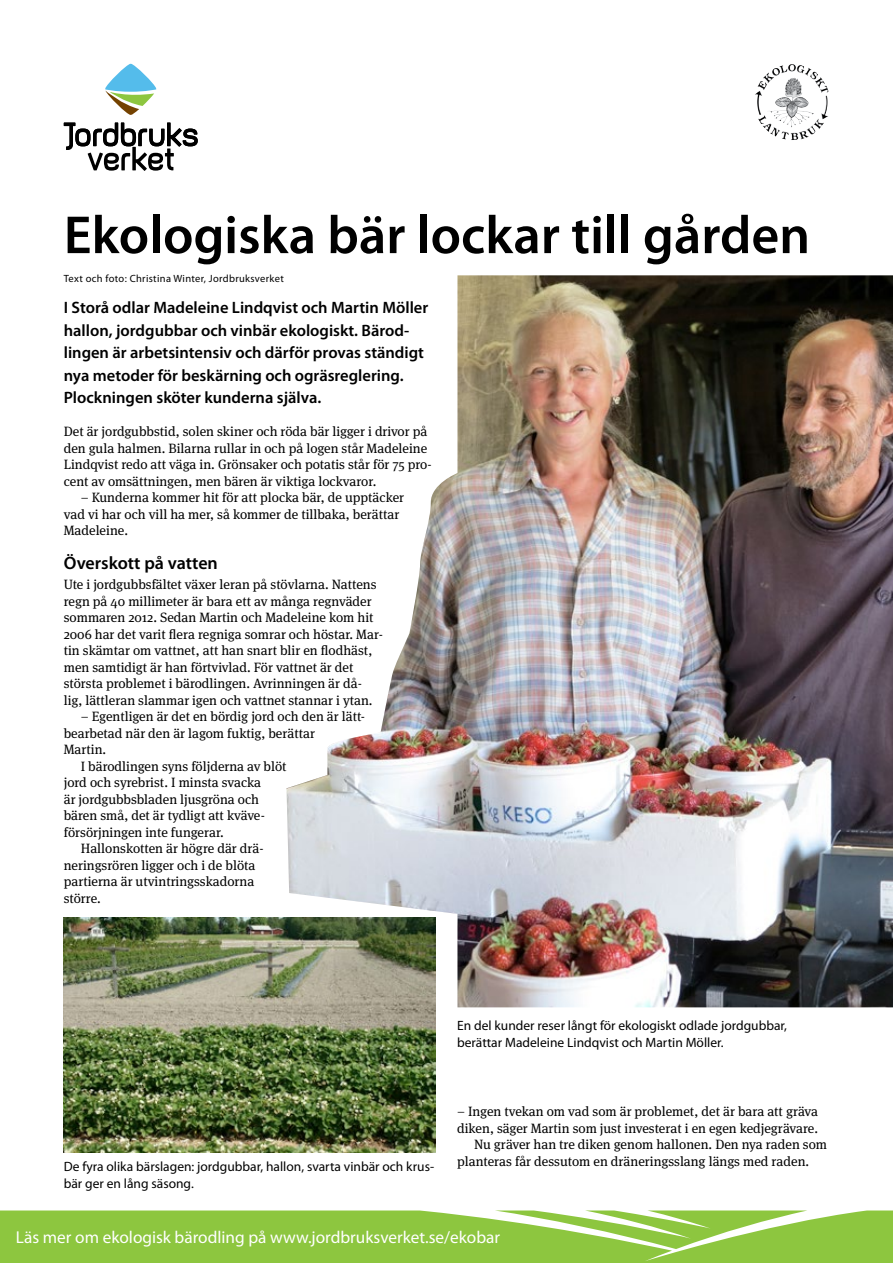
<style>
.page{position:relative;width:893px;height:1263px;background:#fff}
.page>*{position:absolute;margin:0;border:0;box-sizing:border-box;transform-origin:0 0}
.t1{font:600 54px "Myriad Pro";color:#000}
.t2{font:600 18px "Myriad Pro";color:#000}
.t3{font:17.25px "Myriad Pro";color:#fff}
.t4{font:600 16.5px/22.5px "Myriad Pro";color:#000}
.t5{font:13.5px/16.5px "Meta Serif OT";color:#000}
.t6{font:13.5px/16.5px "Myriad Pro";color:#000}
.t7{font:10.5px "Myriad Pro";letter-spacing:.03em;color:#000}
</style>
<div class="page">
<img style="left:286px;top:275px;width:607px;height:732px">
<img style="left:64px;top:917px;width:372px;height:235px">
<svg style="left:64px;top:123px;width:134px;height:48px"></svg>
<svg style="left:105px;top:64px;width:51px;height:51px"></svg>
<svg style="left:788px;top:64px;width:12px;height:8px"></svg>
<div style="left:0;top:1210px;width:893px;height:53px;background:#8dc63f"></div>
<svg style="left:495px;top:1210px;width:312px;height:39px"></svg>
<h1 class="t1" style="left:64px;top:201px;width:748px">Ekologiska bär lockar till gården</h1>
<p class="t7" style="left:64px;top:272px;width:222px">Text och foto: Christina Winter, Jordbruksverket</p>
<p class="t4" style="left:64px;top:296px;width:366px">I Storå odlar Madeleine Lindqvist och Martin Möller hallon, jordgubbar och vinbär ekologiskt. Bärod&shy;lingen är arbetsintensiv och därför provas ständigt nya metoder för beskärning och ogräsreglering.<br>Plockningen sköter kunderna själva.</p>
<p class="t5" style="left:64px;top:424px;width:369px">Det är jordgubbstid, solen skiner och röda bär ligger i drivor på den gula halmen. Bilarna rullar in och på logen står Madeleine Lindqvist redo att väga in. Grönsaker och potatis står för 75 pro&shy;cent av omsättningen, men bären är viktiga lockvaror.</p>
<p class="t5" style="left:64px;top:490px;width:342px;text-indent:17px">– Kunderna kommer hit för att plocka bär, de upptäcker vad vi har och vill ha mer, så kommer de tillbaka, berättar<br>Madeleine.</p>
<h2 class="t2" style="left:64px;top:551px;width:156px">Överskott på vatten</h2>
<p class="t5" style="left:64px;top:577px;width:321px">Ute i jordgubbsfältet växer leran på stövlarna. Nattens regn på 40 millimeter är bara ett av många regnväder sommaren 2012. Sedan Martin och Madeleine kom hit 2006 har det varit flera regniga somrar och höstar. Mar&shy;tin skämtar om vattnet, att han snart blir en flodhäst, men samtidigt är han förtvivlad. För vattnet är det största problemet i bärodlingen. Avrinningen är då&shy;lig, lättleran slammar igen och vattnet stannar i ytan.</p>
<p class="t5" style="left:81px;top:709px;width:286px">– Egentligen är det en bördig jord och den är lätt-</p>
<p class="t5" style="left:64px;top:725px;width:253px">bearbetad när den är lagom fuktig, berättar</p>
<p class="t5" style="left:64px;top:742px;width:44px">Martin.</p>
<p class="t5" style="left:81px;top:758px;width:207px">I bärodlingen syns följderna av blöt</p>
<p class="t5" style="left:64px;top:775px;width:199px">jord och syrebrist. I minsta svacka</p>
<p class="t5" style="left:64px;top:791px;width:197px">är jordgubbsbladen ljusgröna och</p>
<p class="t5" style="left:64px;top:808px;width:203px">bären små, det är tydligt att kväve-</p>
<p class="t5" style="left:64px;top:824px;width:162px">försörjningen inte fungerar.</p>
<p class="t5" style="left:81px;top:841px;width:184px">Hallonskotten är högre där drä-</p>
<p class="t5" style="left:64px;top:857px;width:193px">neringsrören ligger och i de blöta</p>
<p class="t5" style="left:64px;top:874px;width:192px">partierna är utvintringsskadorna</p>
<p class="t5" style="left:64px;top:890px;width:39px">större.</p>
<p class="t6" style="left:64px;top:1158px;width:372px">De fyra olika bärslagen: jordgubbar, hallon, svarta vinbär och krus&shy;bär ger en lång säsong.</p>
<p class="t6" style="left:457px;top:1017px;width:331px">En del kunder reser långt för ekologiskt odlade jordgubbar, berättar Madeleine Lindqvist och Martin Möller.</p>
<p class="t5" style="left:457px;top:1104px;width:363px">– Ingen tvekan om vad som är problemet, det är bara att gräva</p>
<p class="t5" style="left:457px;top:1120px;width:362px">diken, säger Martin som just investerat i en egen kedjegrävare.</p>
<p class="t5" style="left:474px;top:1137px;width:355px">Nu gräver han tre diken genom hallonen. Den nya raden som</p>
<p class="t5" style="left:457px;top:1153px;width:354px">planteras får dessutom en dräneringsslang längs med raden.</p>
<p class="t3" style="left:16px;top:1226px;width:486px">Läs mer om ekologisk bärodling på www.jordbruksverket.se/ekobar</p>
</div>
